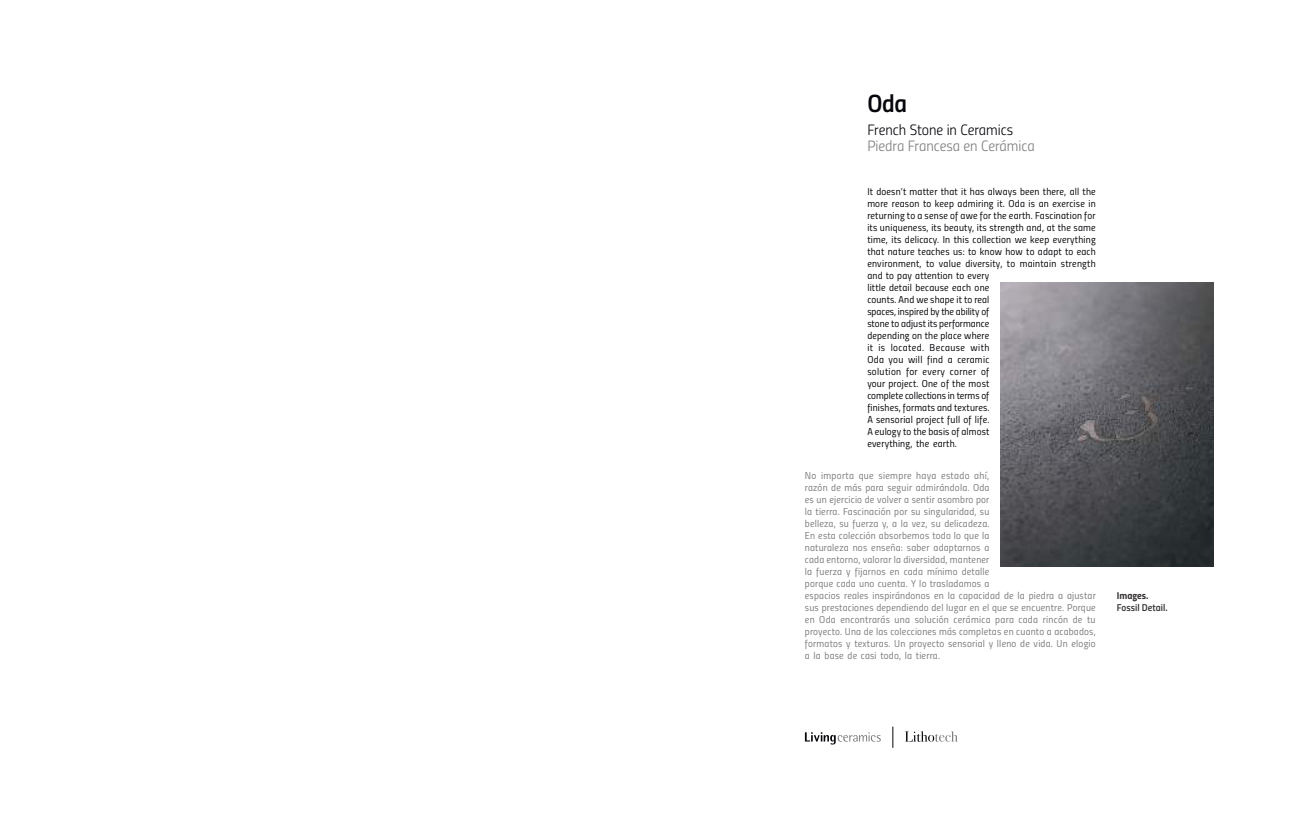
<style>
.page{position:relative;width:1312px;height:833px;background:#fff}
.page>*{position:absolute;margin:0;border:0;box-sizing:border-box;transform-origin:0 0}
.t1{font:25px "Titillium Semibold Upright";color:#05060b}
.t2{font:15px "Titillium Light Upright";color:#7d7c7e}
.t3{font:15px "Titillium Light Upright";color:#05060b}
.t4{font:10px/12px "Titillium Regular Upright";letter-spacing:.02em;color:#05050a}
.t5{font:10px/12px "Titillium Regular Upright";letter-spacing:.02em;color:#7d7c7e}
.t6{font:10px "Titillium Semibold Upright";color:#393535}
.t7{font:10px "Titillium Bold Upright";color:#393535}
</style>
<div class="page">
<svg style="left:905px;top:731px;width:52px;height:10px"></svg>
<svg style="left:804px;top:732px;width:76px;height:12px"></svg>
<svg style="left:892px;top:726px;width:1px;height:22px"></svg>
<img style="left:1000px;top:282px;width:212px;height:285px">
<h1 class="t1" style="left:867px;top:84px;width:41px">Oda</h1>
<h2 class="t3" style="left:867px;top:119px;width:147px">French Stone in Ceramics</h2>
<h2 class="t2" style="left:867px;top:135px;width:169px">Piedra Francesa en Cerámica</h2>
<p class="t4" style="left:867px;top:185px;width:230px">It doesn’t matter that it has always been there, all the more reason to keep admiring it. Oda is an exercise in returning to a sense of awe for the earth. Fascination for its uniqueness, its beauty, its strength and, at the same time, its delicacy. In this collection we keep everything that nature teaches us: to know how to adapt to each environment, to value diversity, to maintain strength and to pay attention to every<br>little detail because each one<br>counts. And we shape it to real<br>spaces, inspired by the ability of<br>stone to adjust its performance<br>depending on the place where<br>it is located. Because with<br>Oda you will find a ceramic<br>solution for every corner of<br>your project. One of the most<br>complete collections in terms of<br>finishes, formats and textures.<br>A sensorial project full of life.<br>A eulogy to the basis of almost<br>everything, the earth.</p>
<p class="t5" style="left:804px;top:469px;width:292px">No importa que siempre haya estado ahí,<br>razón de más para seguir admirándola. Oda<br>es un ejercicio de volver a sentir asombro por<br>la tierra. Fascinación por su singularidad, su<br>belleza, su fuerza y, a la vez, su delicadeza.<br>En esta colección absorbemos todo lo que la<br>naturaleza nos enseña: saber adaptarnos a<br>cada entorno, valorar la diversidad, mantener<br>la fuerza y fijarnos en cada mínimo detalle<br>porque cada uno cuenta. Y lo trasladamos a<br>espacios reales inspirándonos en la capacidad de la piedra a ajustar sus prestaciones dependiendo del lugar en el que se encuentre. Porque en Oda encontrarás una solución cerámica para cada rincón de tu proyecto. Una de las colecciones más completas en cuanto a acabados, formatos y texturas. Un proyecto sensorial y lleno de vida. Un elogio a la base de casi todo, la tierra.</p>
<p class="t7" style="left:1116px;top:587px;width:33px">Images.</p>
<p class="t6" style="left:1116px;top:600px;width:52px">Fossil Detail.</p>
</div>
